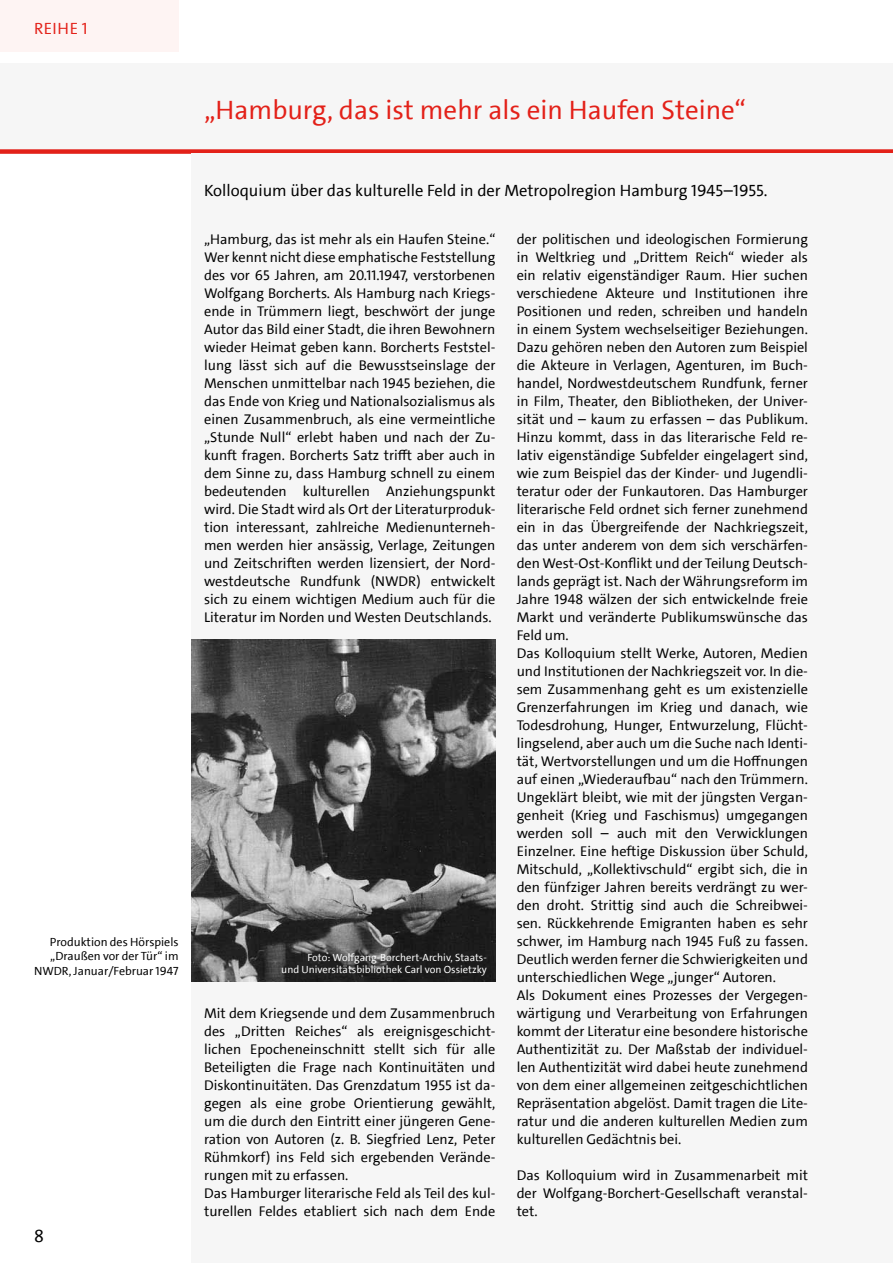
<style>
.page{position:relative;width:893px;height:1263px;background:#fff}
.page>*{position:absolute;margin:0;border:0;box-sizing:border-box;transform-origin:0 0}
.t1{font:27px "The Sans UHH";color:#e32119}
.t2{font:18px "The Sans UHH";color:#000}
.t3{font:16.5px "The Sans UHH";color:#000}
.t4{font:16.5px "The Sans UHH";color:#e32119}
.t5{font:14.25px/18px "The Sans UHH";color:#000;text-align:justify}
.t6{font:12px/14.4px "The Sans UHH";color:#000;text-align:right}
.t7{font:10.5px/12.6px "The Sans UHH";color:#fff;text-align:right}
</style>
<div class="page">
<div style="left:0;top:0;width:179px;height:51px;background:#fef4f3"></div>
<div style="left:0;top:64px;width:893px;height:90px;background:#f6f6f6"></div>
<div style="left:0;top:149px;width:893px;height:5px;background:#e32119"></div>
<div style="left:191px;top:226px;width:702px;height:1037px;background:#f6f6f6"></div>
<div style="left:191px;top:154px;width:702px;height:72px;background:#f6f6f6"></div>
<img style="left:191px;top:640px;width:304px;height:342px">
<p class="t4" style="left:34px;top:18px;width:55px">Reihe 1</p>
<p class="t6" style="left:34px;top:935px;width:146px">Produktion des Hörspiels „Draußen vor der Tür“ im<br>NWDR, Januar/Februar 1947</p>
<p class="t2" style="left:34px;top:1224px;width:11px">8</p>
<h1 class="t1" style="left:204px;top:92px;width:543px">„Hamburg, das ist mehr als ein Haufen Steine“</h1>
<p class="t3" style="left:204px;top:180px;width:565px">Kolloquium über das kulturelle Feld in der Metropolregion Hamburg 1945–1955.</p>
<p class="t5" style="left:204px;top:230px;width:293px">„Hamburg, das ist mehr als ein Haufen Steine.“ Wer kennt nicht diese emphatische Feststellung des vor 65 Jahren, am 20.11.1947, verstorbenen Wolfgang Borcherts. Als Hamburg nach Kriegs&shy;ende in Trümmern liegt, beschwört der junge Autor das Bild einer Stadt, die ihren Bewohnern wieder Heimat geben kann. Borcherts Feststel&shy;lung lässt sich auf die Bewusstseinslage der Menschen unmittelbar nach 1945 beziehen, die das Ende von Krieg und Nationalsozialismus als einen Zusammenbruch, als eine vermeintliche „Stunde N ull“ erlebt haben und nach der Zu&shy;kunft fragen. Borcherts Satz trifft aber auch in dem Sinne zu, dass Hamburg schnell zu einem bedeutenden kulturellen Anziehungspunkt wird. Die Stadt wird als Ort der Literaturproduk&shy;tion interessant, zahlreiche Medienunterneh&shy;men werden hier ansässig, Verlage, Zeitungen und Zeitschriften werden lizensiert, der Nord&shy;westdeutsche Rundfunk (NWDR) entwickelt sich zu einem wichtigen Medium auch für die Literatur im Norden und Westen Deutschlands.</p>
<p class="t7" style="left:281px;top:951px;width:207px">Foto: Wolfgang-Borchert-Archiv, Staats-<br>und U niversitätsbibliothek Carl von Ossietzky</p>
<p class="t5" style="left:204px;top:1004px;width:293px;text-align:left">Mit dem Kriegsende und dem Zusammenbruch des „Dritten Reiches“ als ereignisgeschicht&shy;lichen E pocheneinschnitt stellt sich für alle Beteiligten die Frage nach Kontinuitäten und Diskontinuitäten. Das Grenzdatum 1955 ist da&shy;gegen als eine grobe Orientierung gewählt, um die durch den Eintritt einer jüngeren Gene&shy;ration von Autoren (z. B. Siegfried Lenz, Peter Rühmkorf) ins Feld sich ergebenden Verände&shy;rungen mit zu erfassen.<br>Das Hamburger literarische Feld als Teil des kul&shy;turellen Feldes etabliert sich nach dem Ende</p>
<p class="t5" style="left:517px;top:230px;width:293px;text-align:left">der politischen und ideologischen Formierung in Weltkrieg und „Drittem Reich“ wieder als ein relativ eigenständiger Raum. H ier suchen verschiedene Akteure und I nstitutionen ihre Positionen und reden, schreiben und handeln in einem System wechselseitiger Beziehungen.<br>Dazu gehören neben den Autoren zum Beispiel die Akteure in Verlagen, Agenturen, im Buch&shy;handel, Nordwestdeutschem Rundfunk, ferner in Film, Theater, den Bibliotheken, der U niver&shy;sität und – kaum zu erfassen – das Publikum.<br>H inzu kommt, dass in das literarische Feld re&shy;lativ eigenständige Subfelder eingelagert sind, wie zum Beispiel das der Kinder- und Jugendli&shy;teratur oder der Funkautoren. Das Hamburger literarische Feld ordnet sich ferner zunehmend ein in das Übergreifende der Nachkriegszeit, das unter anderem von dem sich verschärfen&shy;den West-Ost-Konflikt und der Teilung Deutsch&shy;lands geprägt ist. Nach der Währungsreform im Jahre 1948 wälzen der sich entwickelnde freie Markt und veränderte Publikumswünsche das Feld um.<br>Das Kolloquium stellt Werke, Autoren, Medien und I nstitutionen der Nachkriegszeit vor. I n die&shy;sem Zusammenhang geht es um existenzielle Grenzerfahrungen im Krieg und danach, wie Todesdrohung, H unger, E ntwurzelung, Flücht&shy;lingselend, aber auch um die Suche nach Identi&shy;tät, Wertvorstellungen und um die Hoffnungen auf einen „Wiederaufbau“ nach den Trümmern.<br>Ungeklärt bleibt, wie mit der jüngsten Vergan&shy;genheit (Krieg und Faschismus) umgegangen werden soll – auch mit den Verwicklungen Einzelner. Eine heftige Diskussion über Schuld, Mitschuld, „Kollektivschuld“ ergibt sich, die in den fünfziger Jahren bereits verdrängt zu wer&shy;den droht. Strittig sind auch die Schreibwei&shy;sen. Rückkehrende Emigranten haben es sehr schwer, im Hamburg nach 1945 Fuß zu fassen.<br>Deutlich werden ferner die Schwierigkeiten und unterschiedlichen Wege „junger“ Autoren.<br>Als Dokument eines Prozesses der Vergegen&shy;wärtigung und Verarbeitung von E rfahrungen kommt der Literatur eine besondere historische Authentizität zu. Der Maßstab der individuel&shy;len Authentizität wird dabei heute zunehmend von dem einer allgemeinen zeitgeschichtlichen Repräsentation abgelöst. Damit tragen die Lite&shy;ratur und die anderen kulturellen Medien zum kulturellen Gedächtnis bei.</p>
<p class="t5" style="left:517px;top:1166px;width:293px">Das Kolloquium wird in Zusammenarbeit mit der Wolfgang-Borchert-Gesellschaft veranstal&shy;tet.</p>
</div>
